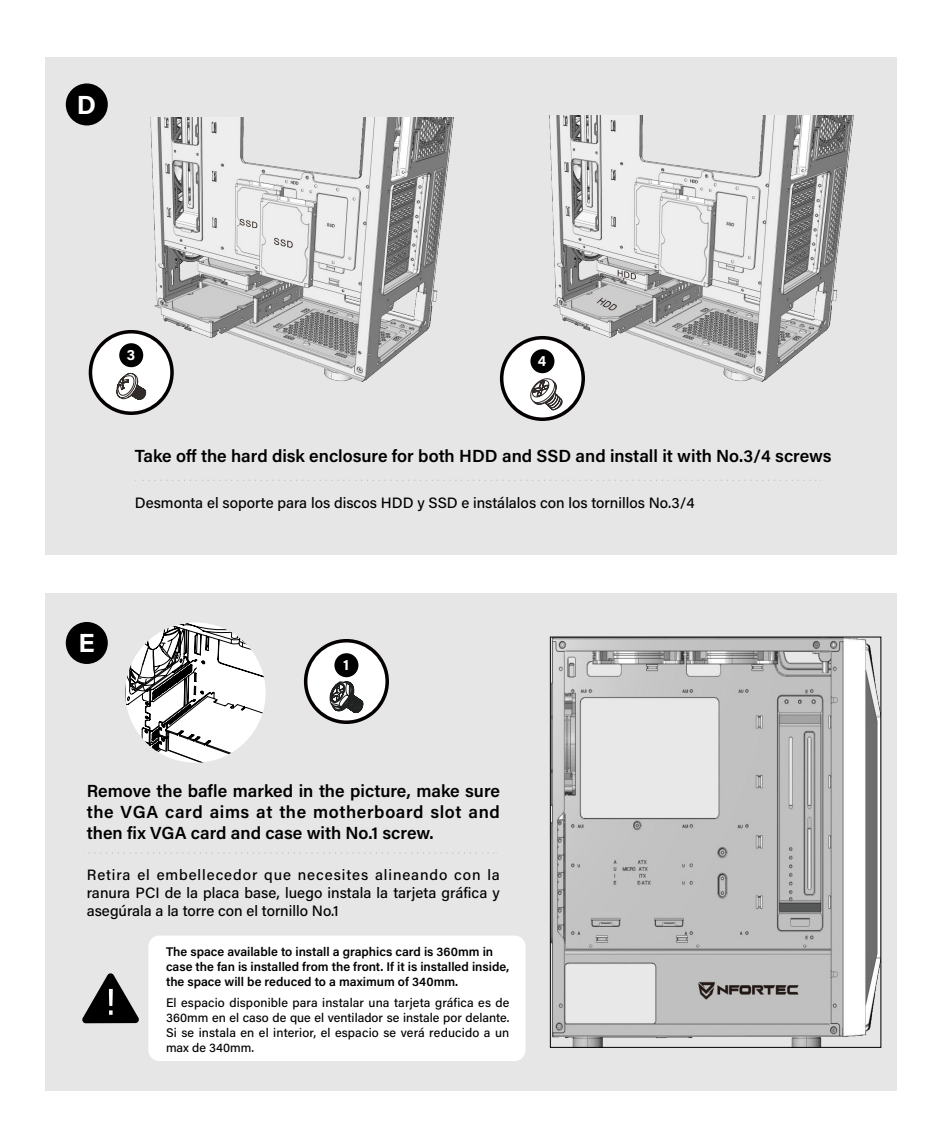
<style>
.page{position:relative;width:942px;height:1148px;background:#fff}
.page>*{position:absolute;margin:0;border:0;box-sizing:border-box;transform-origin:0 0}
.t1{font:700 26.25px "Acumin Pro";color:#fff}
.t2{font:600 17.5px/21px "Acumin Pro";color:#000;text-align:justify}
.t3{font:500 15px/18px "Acumin Pro";color:#000;text-align:justify}
.t4{font:700 15px "Acumin Pro";color:#fff}
.t5{font:500 12.5px/15px "Acumin Pro";letter-spacing:.01em;color:#000;text-align:justify}
.t6{font:600 12.5px/15px "Acumin Pro";color:#000}
</style>
<div class="page">
<div style="left:45px;top:58px;width:851px;height:497px;background:#e6e6e6"></div>
<div style="left:45px;top:593px;width:851px;height:497px;background:#e6e6e6"></div>
<div style="left:66px;top:83px;width:42px;height:42px;background:#000;border-radius:50%"></div>
<div style="left:66px;top:622px;width:42px;height:42px;background:#000;border-radius:50%"></div>
<svg style="left:143px;top:480px;width:674px;height:1px"></svg>
<svg style="left:88px;top:853px;width:409px;height:1px"></svg>
<svg style="left:125px;top:622px;width:140px;height:141px"></svg>
<img style="left:150px;top:117px;width:303px;height:265px">
<img style="left:549px;top:116px;width:304px;height:266px">
<img style="left:552px;top:639px;width:326px;height:406px">
<div style="left:550px;top:637px;width:330px;height:410px;border:1px solid #000"></div>
<svg style="left:89px;top:330px;width:85px;height:85px"></svg>
<svg style="left:500px;top:336px;width:85px;height:85px"></svg>
<svg style="left:304px;top:639px;width:85px;height:85px"></svg>
<div style="left:148px;top:936px;width:377px;height:125px;background:#fff;border-radius:11px"></div>
<svg style="left:82px;top:973px;width:57px;height:50px"></svg>
<h1 class="t1" style="left:77px;top:86px;width:21px">D</h1>
<p class="t4" style="left:127px;top:345px;width:10px">3</p>
<p class="t4" style="left:538px;top:351px;width:10px">4</p>
<p class="t2" style="left:135px;top:445px;width:698px">Take off the hard disk enclosure for both HDD and SSD and install it with No.3/4 screws</p>
<p class="t3" style="left:135px;top:493px;width:561px">Desmonta el soporte para los discos HDD y SSD e instálalos con los tornillos No.3/4</p>
<h1 class="t1" style="left:78px;top:624px;width:18px">E</h1>
<p class="t4" style="left:343px;top:655px;width:7px">1</p>
<p class="t2" style="left:87px;top:780px;width:415px">Remove the bafle marked in the picture, make sure the VGA card aims at the motherboard slot and then fix VGA card and case with No.1 screw.</p>
<p class="t3" style="left:87px;top:865px;width:414px">Retira el embellecedor que necesites alineando con la ranura PCI de la placa base, luego instala la tarjeta gráfica y asegúrala a la torre con el tornillo No.1</p>
<p class="t6" style="left:166px;top:943px;width:345px">The space available to install a graphics card is 360mm in case the fan is installed from the front. If it is installed inside, the space will be reduced to a maximum of 340mm.</p>
<p class="t5" style="left:166px;top:995px;width:345px">El espacio disponible para instalar una tarjeta gráfica es de 360mm en el caso de que el ventilador se instale por delante.<br>Si se instala en el interior, el espacio se verá reducido a un max de 340mm.</p>
</div>
